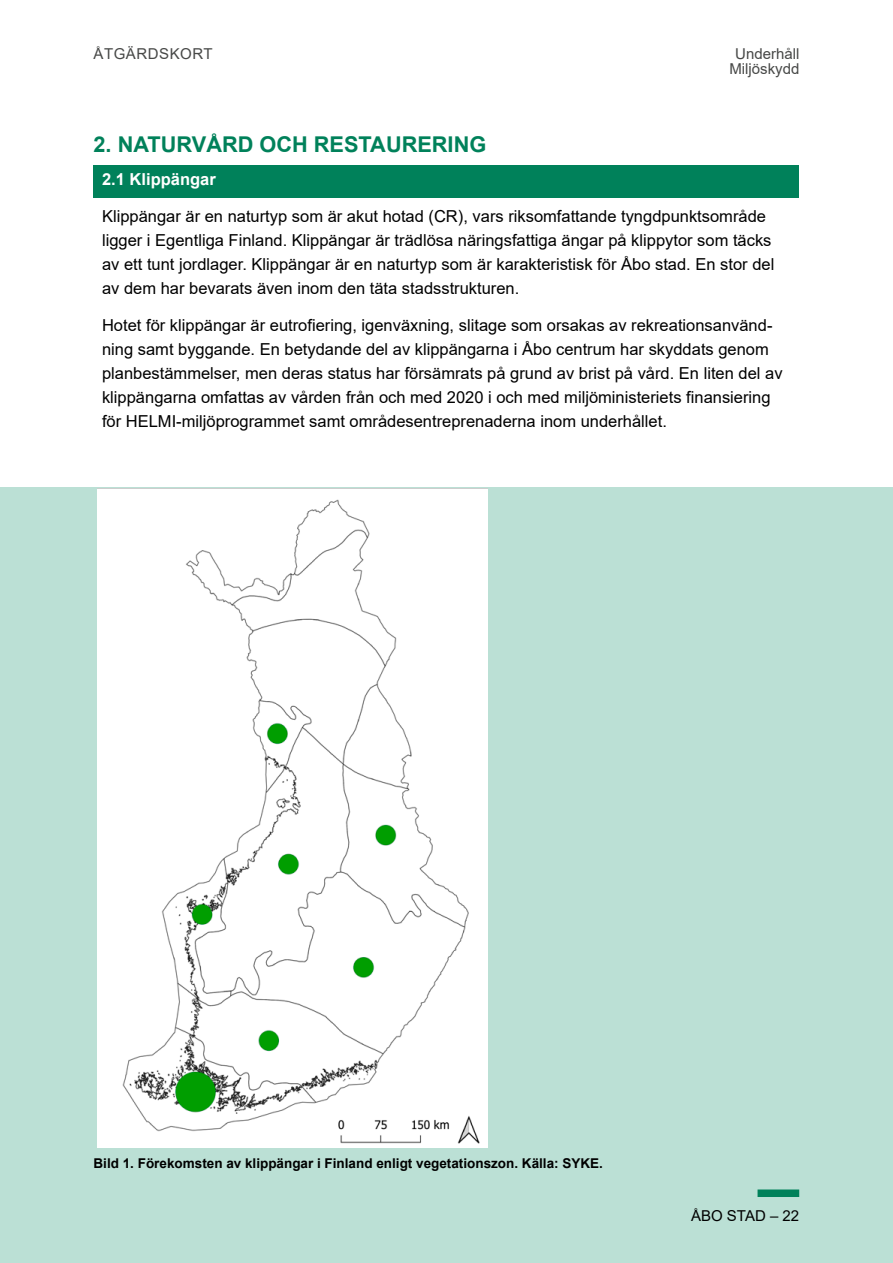
<style>
.page{position:relative;width:893px;height:1263px;background:#fff}
.page>*{position:absolute;margin:0;border:0;box-sizing:border-box;transform-origin:0 0}
.Kortti_otsikko_1__h3{font:700 21.75px "Arial";color:#00815a}
.Kortti_leipis{font:16.5px/24px "Arial";color:#000}
.Kortti_otsikko_2__h4{font:700 16.5px "Arial";color:#fff}
.t1{font:15px/15px "Arial";color:#474847;text-align:center}
.t2{font:15px "Arial";letter-spacing:.035em;color:#474847}
.t3{font:15px "Arial";color:#000}
.Laatikkoteksti{font:700 13.5px "Arial";color:#000}
</style>
<div class="page">
<div style="left:0;top:488px;width:893px;height:775px;background:#bbe0d5"></div>
<div style="left:757px;top:1189px;width:42px;height:8px;background:#00815a"></div>
<div style="left:94px;top:165px;width:705px;height:32px;background:#00815a"></div>
<img style="left:97px;top:488px;width:391px;height:660px">
<p class="t2" style="left:94px;top:44px;width:121px">ÅTGÄRDSKORT</p>
<p class="t1" style="left:729px;top:46px;width:72px">Underhåll<br>Miljöskydd</p>
<h3 class="Kortti_otsikko_1__h3" style="left:94px;top:129px;width:394px">2. NATURVÅRD OCH RESTAURERING</h3>
<h4 class="Kortti_otsikko_2__h4" style="left:102px;top:168px;width:115px">2.1 Klippängar</h4>
<p class="Kortti_leipis" style="left:102px;top:204px;width:674px">Klippängar är en naturtyp som är akut hotad (CR), vars riksomfattande tyngdpunktsområde ligger i Egentliga Finland. Klippängar är trädlösa näringsfattiga ängar på klippytor som täcks av ett tunt jordlager. Klippängar är en naturtyp som är karakteristisk för Åbo stad. En stor del av dem har bevarats även inom den täta stadsstrukturen.</p>
<p class="Kortti_leipis" style="left:102px;top:313px;width:682px">Hotet för klippängar är eutrofiering, igenväxning, slitage som orsakas av rekreationsanvänd&shy;ning samt byggande. En betydande del av klippängarna i Åbo centrum har skyddats genom planbestämmelser, men deras status har försämrats på grund av brist på vård. En liten del av klippängarna omfattas av vården från och med 2020 i och med miljöministeriets finansiering för HELMI-miljöprogrammet samt områdesentreprenaderna inom underhållet.</p>
<p class="Laatikkoteksti" style="left:94px;top:1154px;width:511px">Bild 1. Förekomsten av klippängar i Finland enligt vegetationszon. Källa: SYKE.</p>
<p class="t3" style="left:691px;top:1206px;width:110px">ÅBO STAD – 22</p>
</div>
